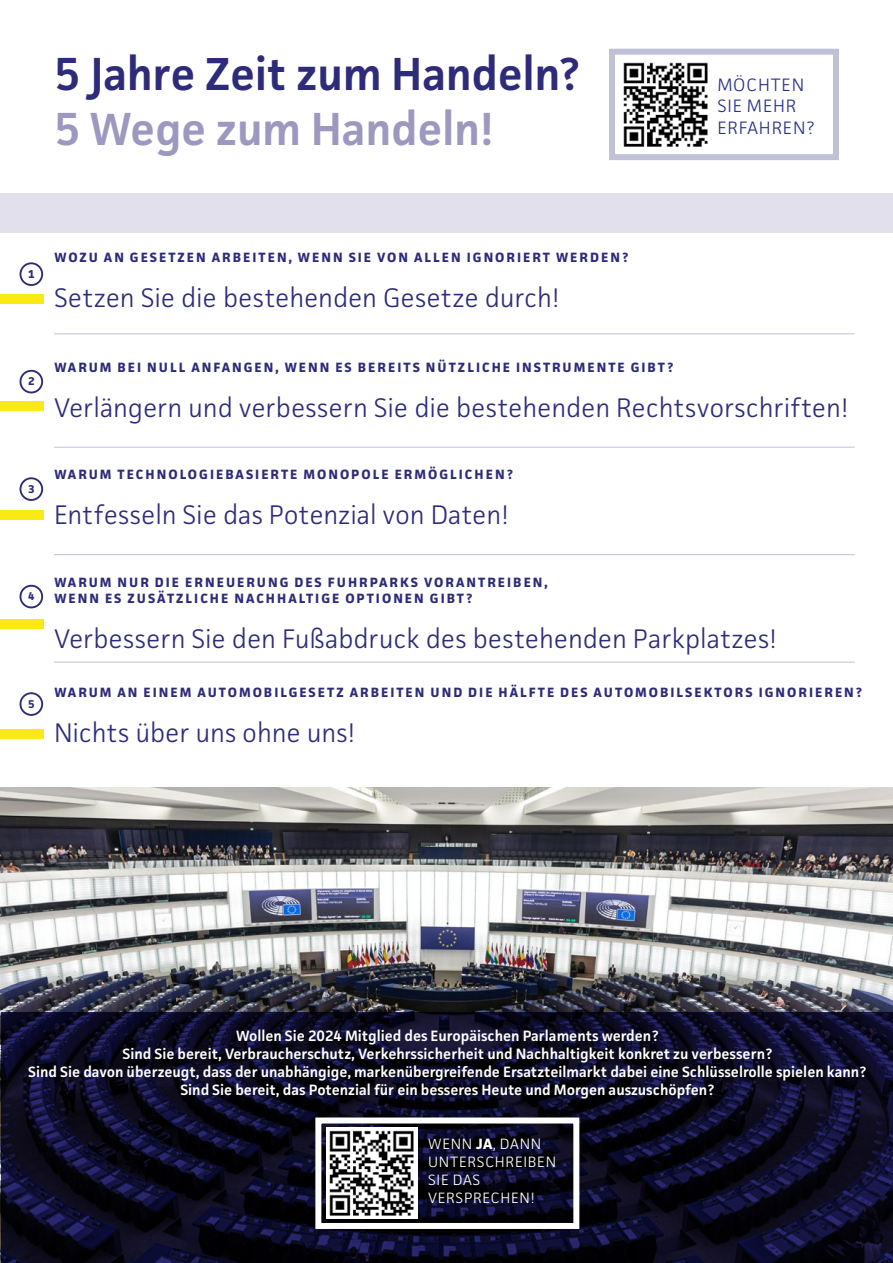
<style>
.page{position:relative;width:893px;height:1263px;background:#fff}
.page>*{position:absolute;margin:0;border:0;box-sizing:border-box;transform-origin:0 0}
.t1{font:600 46.5px "Facit";letter-spacing:-.01em;color:#2e2c7a}
.t2{font:600 46.5px "Facit";letter-spacing:-.01em;color:#9c98c0}
.t3{font:300 27px "Facit";letter-spacing:-.005em;color:#2e2c7a}
.t4{font:300 18px/21.6px "Facit";letter-spacing:.05em;color:#29308a}
.t5{font:600 15px/18px "Facit";color:#fff;text-align:center}
.t6{font:300 15px/18px "Facit";letter-spacing:.05em;color:#fff}
.t7{font:700 13.5px/16.2px "Facit";letter-spacing:.15em;color:#2e2c7a}
.t8{font:700 11.4px "Facit";color:#2e2c7a}
.s1{font-weight:700}
</style>
<div class="page">
<div style="left:0;top:294px;width:43px;height:10px;background:#fae912"></div>
<div style="left:0;top:401px;width:43px;height:10px;background:#fae912"></div>
<div style="left:0;top:510px;width:43px;height:10px;background:#fae912"></div>
<div style="left:0;top:619px;width:43px;height:10px;background:#fae912"></div>
<div style="left:0;top:729px;width:43px;height:9px;background:#fae912"></div>
<div style="left:0;top:193px;width:893px;height:40px;background:#e1e0ec"></div>
<hr style="left:54px;top:333px;width:801px;height:1px;background:#2e2c7a">
<hr style="left:54px;top:447px;width:801px;height:1px;background:#2e2c7a">
<hr style="left:54px;top:554px;width:801px;height:1px;background:#2e2c7a">
<hr style="left:54px;top:662px;width:801px;height:1px;background:#2e2c7a">
<div style="left:20px;top:262px;width:23px;height:24px;border:2px solid #2e2c7a;border-radius:50%"></div>
<div style="left:20px;top:370px;width:23px;height:23px;border:2px solid #2e2c7a;border-radius:50%"></div>
<div style="left:20px;top:477px;width:23px;height:24px;border:2px solid #2e2c7a;border-radius:50%"></div>
<div style="left:20px;top:585px;width:23px;height:23px;border:2px solid #2e2c7a;border-radius:50%"></div>
<div style="left:20px;top:692px;width:23px;height:24px;border:2px solid #2e2c7a;border-radius:50%"></div>
<img style="left:0;top:787px;width:893px;height:476px">
<svg style="left:2px;top:1012px;width:891px;height:251px;background:#0c0b23"></svg>
<div style="left:315px;top:1117px;width:264px;height:112px;border:6px solid #fff"></div>
<img style="left:326px;top:1127px;width:91px;height:91px">
<img style="left:623px;top:62px;width:85px;height:85px">
<h1 class="t1" style="left:54px;top:45px;width:527px">5 Jahre Zeit zum Handeln?</h1>
<h1 class="t2" style="left:54px;top:100px;width:441px">5 Wege zum Handeln!</h1>
<h3 class="t4" style="left:717px;top:73px;width:99px">MÖCHTEN<br>SIE MEHR<br>ERFAHREN?</h3>
<p class="t8" style="left:28px;top:267px;width:8px">1</p>
<p class="t7" style="left:54px;top:249px;width:575px">WOZU AN GESETZEN ARBEITEN, WENN SIE VON ALLEN IGNORIERT WERDEN?</p>
<h2 class="t3" style="left:54px;top:281px;width:507px">Setzen Sie die bestehenden Gesetze durch!</h2>
<p class="t8" style="left:28px;top:374px;width:8px">2</p>
<p class="t8" style="left:28px;top:482px;width:8px">3</p>
<p class="t7" style="left:54px;top:359px;width:620px">WARUM BEI NULL ANFANGEN, WENN ES BEREITS NÜTZLICHE INSTRUMENTE GIBT?</p>
<h2 class="t3" style="left:54px;top:391px;width:796px">Verlängern und verbessern Sie die bestehenden Rechtsvorschriften!</h2>
<p class="t7" style="left:54px;top:466px;width:460px">WARUM TECHNOLOGIEBASIERTE MONOPOLE ERMÖGLICHEN?</p>
<h2 class="t3" style="left:54px;top:498px;width:456px">Entfesseln Sie das Potenzial von Daten!</h2>
<p class="t8" style="left:28px;top:589px;width:8px">4</p>
<p class="t8" style="left:28px;top:697px;width:8px">5</p>
<p class="t7" style="left:54px;top:574px;width:495px">WARUM NUR DIE ERNEUERUNG DES FUHRPARKS VORANTREIBEN,<br>WENN ES ZUSÄTZLICHE NACHHALTIGE OPTIONEN GIBT?</p>
<h2 class="t3" style="left:54px;top:622px;width:724px">Verbessern Sie den Fußabdruck des bestehenden Parkplatzes!</h2>
<p class="t7" style="left:54px;top:684px;width:809px">WARUM AN EINEM AUTOMOBILGESETZ ARBEITEN UND DIE HÄLFTE DES AUTOMOBILSEKTORS IGNORIEREN?</p>
<h2 class="t3" style="left:54px;top:715px;width:303px">Nichts über uns ohne uns!</h2>
<p class="t5" style="left:28px;top:1027px;width:840px">Wollen Sie 2024 Mitglied des Europäischen Parlaments werden?<br>Sind Sie bereit, Verbraucherschutz, Verkehrssicherheit und Nachhaltigkeit konkret zu verbessern?<br>Sind Sie davon überzeugt, dass der unabhängige, markenübergreifende Ersatzteilmarkt dabei eine Schlüsselrolle spielen kann?<br>Sind Sie bereit, das Potenzial für ein besseres Heute und Morgen auszuschöpfen?</p>
<p class="t6" style="left:428px;top:1134px;width:129px">WENN <span class="s1">JA</span>, DANN<br>UNTERSCHREIBEN<br>SIE DAS<br>VERSPRECHEN!</p>
</div>
